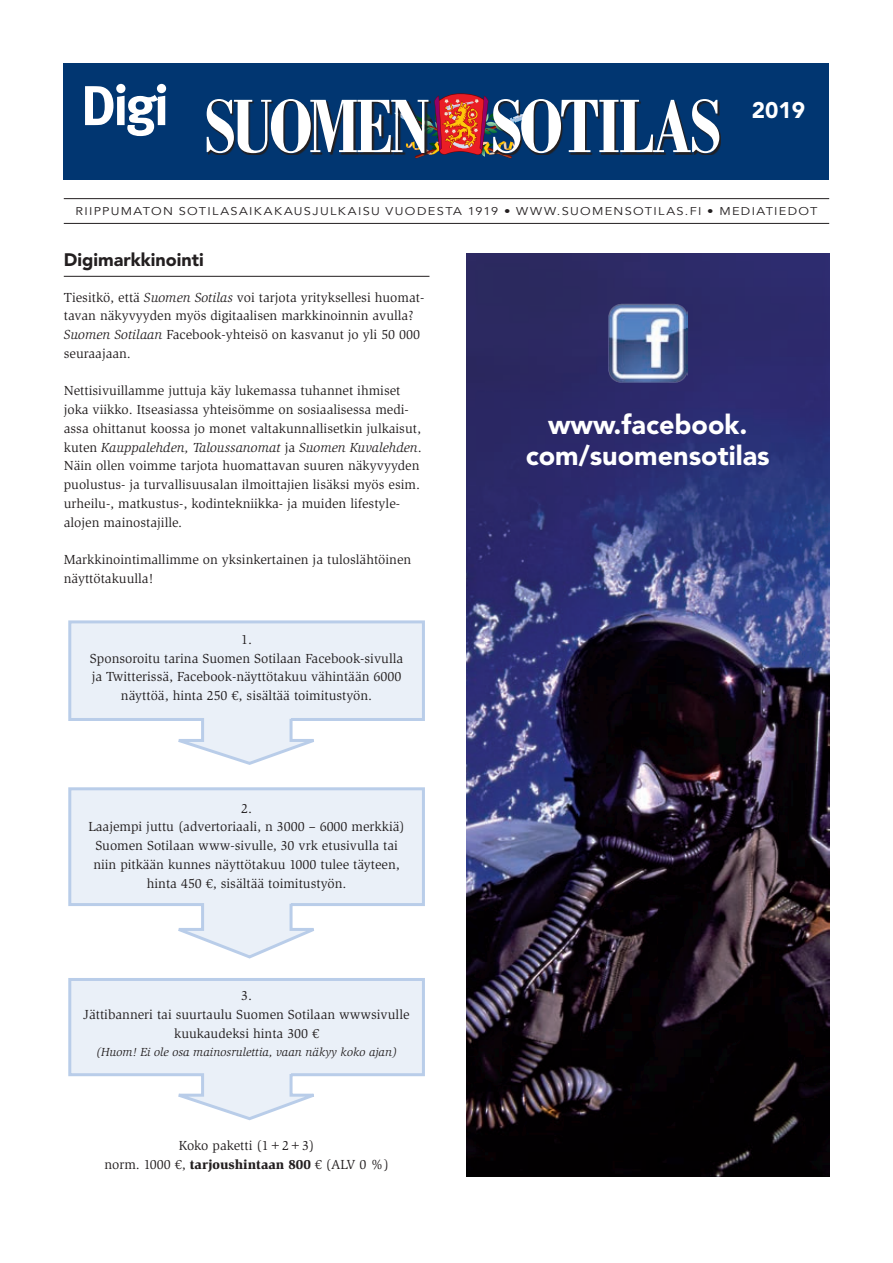
<style>
.page{position:relative;width:893px;height:1263px;background:#fff}
.page>*{position:absolute;margin:0;border:0;box-sizing:border-box;transform-origin:0 0}
.t1{font:900 27px/31.5px "Avenir LT Std";color:#fff;text-align:center}
.t2{font:900 22.5px "Avenir LT Std";color:#fff}
.t3{font:900 18px "Avenir LT Std";color:#231f20}
.t4{font:13.5px/18.8px "Slimbach Std";color:#231f20;text-align:center}
.t5{font:italic 12px "Slimbach Std";color:#231f20}
.t6{font:11.25px "Avenir LT Std";letter-spacing:.105em;color:#231f20;scale:1.14 1}
.s1{font-style:italic}
.s2{font-weight:900}
</style>
<div class="page">
<svg style="left:68px;top:978px;width:357px;height:143px;fill:#eaf0f8"></svg>
<svg style="left:68px;top:787px;width:357px;height:172px;fill:#eaf0f8"></svg>
<svg style="left:68px;top:620px;width:357px;height:145px;fill:#eaf0f8"></svg>
<hr style="left:64px;top:276px;width:365px;height:1px;background:#231f20">
<hr style="left:64px;top:223px;width:765px;height:1px;background:#231f20">
<hr style="left:64px;top:198px;width:765px;height:1px;background:#231f20">
<div style="left:64px;top:64px;width:765px;height:116px;background:#013671"></div>
<svg style="left:207px;top:93px;width:512px;height:65px"></svg>
<svg style="left:85px;top:84px;width:81px;height:52px"></svg>
<img style="left:466px;top:254px;width:363px;height:922px">
<img style="left:608px;top:303px;width:79px;height:80px">
<h2 class="t2" style="left:752px;top:97px;width:55px">2019</h2>
<p class="t6" style="left:75px;top:205px;width:652px">RIIPPUMATON SOTILASAIKAKAUSJULKAISU VUODESTA 1919 • WWW.SUOMENSOTILAS.FI • MEDIATIEDOT</p>
<h3 class="t3" style="left:64px;top:249px;width:142px">Digimarkkinointi</h3>
<p class="t4" style="left:64px;top:288px;width:362px;text-align:left">Tiesitkö, että <span class="s1">Suomen Sotilas</span> voi tarjota yrityksellesi huomat&shy;tavan näkyvyyden myös digitaalisen markkinoinnin avulla?<br><span class="s1">Suomen Sotilaan</span> Facebook-yhteisö on kasvanut jo yli 50 000 seuraajaan.</p>
<p class="t4" style="left:64px;top:382px;width:360px;text-align:left">Nettisivuillamme juttuja käy lukemassa tuhannet ihmiset joka viikko. Itseasiassa yhteisömme on sosiaalisessa medi&shy;assa ohittanut koossa jo monet valtakunnallisetkin julkaisut, kuten <span class="s1">Kauppalehden, Taloussanomat</span> ja <span class="s1">Suomen Kuvalehden</span>.<br>Näin ollen voimme tarjota huomattavan suuren näkyvyyden puolustus- ja turvallisuusalan ilmoittajien lisäksi myös esim. urheilu-, matkustus-, kodintekniikka- ja muiden lifestyle&shy;alojen mainostajille.</p>
<p class="t4" style="left:64px;top:550px;width:349px;text-align:left">Markkinointimallimme on yksinkertainen ja tuloslähtöinen näyttötakuulla!</p>
<p class="t4" style="left:90px;top:630px;width:315px">1.<br>Sponsoroitu tarina Suomen Sotilaan Facebook-sivulla ja Twitterissä, Facebook-näyttötakuu vähintään 6000 näyttöä, hinta 250 €, sisältää toimitustyön.</p>
<p class="t4" style="left:88px;top:799px;width:318px">2.<br>Laajempi juttu (advertoriaali, n 3000 – 6000 merkkiä)<br>Suomen Sotilaan www-sivulle, 30 vrk etusivulla tai niin pitkään kunnes näyttötakuu 1000 tulee täyteen, hinta 450 €, sisältää toimitustyön.</p>
<p class="t4" style="left:84px;top:986px;width:327px">3.<br>Jättibanneri tai suurtaulu Suomen Sotilaan wwwsivulle kuukaudeksi hinta 300 €</p>
<p class="t5" style="left:96px;top:1045px;width:303px">(Huom! Ei ole osa mainosrulettia, vaan näkyy koko ajan)</p>
<p class="t4" style="left:104px;top:1136px;width:286px">Koko paketti (1+2+3)<br>norm. 1000 €, <span class="s2">tarjoushintaan 800</span> € (ALV 0 %)</p>
<h1 class="t1" style="left:526px;top:408px;width:245px">www.facebook. com/suomensotilas</h1>
</div>
